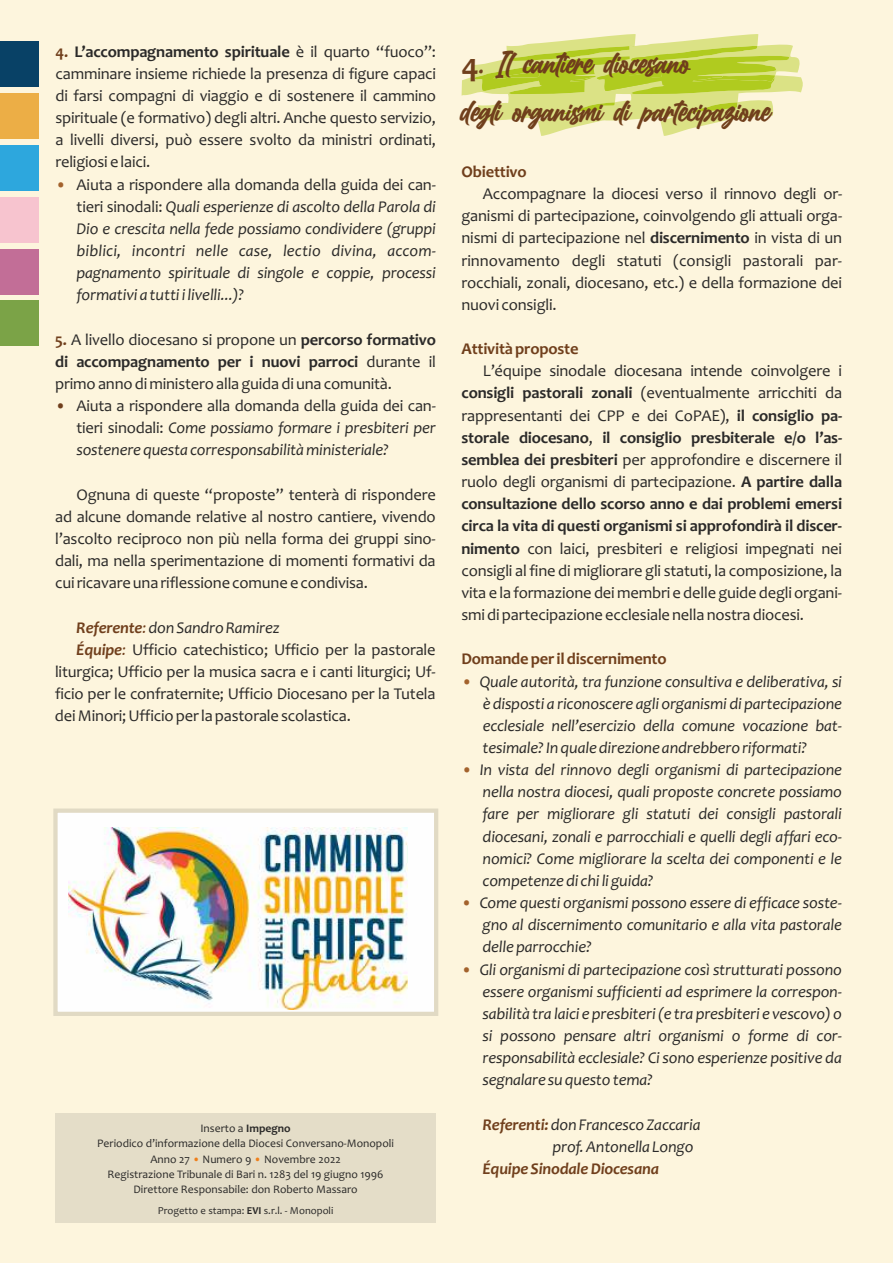
<style>
.page{position:relative;width:893px;height:1263px;background:#fdf5dd}
.page>*{position:absolute;margin:0;border:0;box-sizing:border-box;transform-origin:0 0}
.t1{font:33px/47.8px "Billion Dreams";letter-spacing:-.02em;color:#703f1c}
.t2{font:16.5px/22.2px "Candara";letter-spacing:-.01em;color:#2b2a29;text-align:justify}
.t3{font:italic 16.5px/22.2px "Candara";letter-spacing:-.01em;color:#2b2a29;text-align:justify}
.t4{font:700 16.5px "Candara";letter-spacing:-.01em;color:#703f1c}
.t5{font:italic 700 16.5px "Candara";letter-spacing:-.01em;color:#703f1c}
.t6{font:11.55px/15.3px "Candara";color:#2b2a29;text-align:center}
.t7{font:10.65px "Candara";color:#2b2a29}
.s1{font-weight:700;color:#703f1c}
.s2{font-weight:700}
.s3{font-style:normal;color:#a3622c}
.s4{font-style:normal}
.s5{font-style:normal;color:#703f1c}
.s6{color:#703f1c}
.s7{font-weight:700;font-style:italic;color:#703f1c}
.s8{font-style:italic;color:#703f1c}
.s9{color:#ef7f1a}
.s10{font-family:"Candara";font-weight:700}
.s11{font-weight:700;font-style:normal;color:#a3622c}
</style>
<div class="page">
<svg style="left:462px;top:34px;width:341px;height:102px"></svg>
<div style="left:0;top:41px;width:38px;height:45px;background:#084166"></div>
<div style="left:0;top:145px;width:38px;height:46px;background:#2da7dd"></div>
<div style="left:0;top:249px;width:38px;height:45px;background:#c26e97"></div>
<div style="left:0;top:93px;width:38px;height:45px;background:#ecae46"></div>
<div style="left:0;top:197px;width:38px;height:45px;background:#f7c4cf"></div>
<div style="left:0;top:301px;width:38px;height:45px;background:#7ba347"></div>
<div style="left:55px;top:1113px;width:381px;height:109px;background:#e4ddc8"></div>
<svg style="left:53px;top:808px;width:385px;height:208px;background:#f6f4ed"></svg>
<img style="left:69px;top:827px;width:338px;height:182px">
<p class="t2" style="left:55px;top:42px;width:382px"><span class="s1">4.</span> <span class="s2">L’accompagnamento spirituale</span> è il quarto “fuoco”: camminare insieme richiede la presenza di figure capaci di farsi compagni di viaggio e di sostenere il cammino spirituale (e formativo) degli altri. Anche questo servizio, a livelli diversi, può essere svolto da ministri ordinati, religiosi e laici.</p>
<p class="t3" style="left:77px;top:175px;width:361px;text-indent:-21px"><span class="s3">•</span> <span class="s4">Aiuta a rispondere alla domanda della guida dei can&shy;tieri sinodali:</span> Quali esperienze di ascolto della Parola di Dio e crescita nella fede possiamo condividere (gruppi biblici, incontri nelle case, lectio divina, accom&shy;pagnamento spirituale di singole e coppie, processi formativi a tutti i livelli...)?</p>
<p class="t2" style="left:55px;top:330px;width:382px"><span class="s1">5.</span> A livello diocesano si propone un <span class="s2">percorso formativo di accompagnamento per i nuovi parroci</span> durante il primo anno di ministero alla guida di una comunità.</p>
<p class="t3" style="left:76px;top:396px;width:361px;text-indent:-21px"><span class="s5">•</span> <span class="s4">Aiuta a rispondere alla domanda della guida dei can&shy;tieri sinodali:</span> Come possiamo formare i presbiteri per sostenere questa corresponsabilità ministeriale?</p>
<p class="t2" style="left:55px;top:485px;width:382px;text-indent:21px">Ognuna di queste “proposte” tenterà di rispondere ad alcune domande relative al nostro cantiere, vivendo l’ascolto reciproco non più nella forma dei gruppi sino&shy;dali, ma nella sperimentazione di momenti formativi da cui ricavare una riflessione comune e condivisa.</p>
<p class="t3" style="left:76px;top:618px;width:205px"><span class="s1">Referente</span><span class="s6">:</span>don Sandro Ramirez</p>
<p class="t2" style="left:76px;top:640px;width:361px"><span class="s7">Équipe</span><span class="s8">:</span> Ufficio catechistico; Ufficio per la pastorale</p>
<p class="t2" style="left:55px;top:662px;width:382px">liturgica; Ufficio per la musica sacra e i canti liturgici; Uf-</p>
<p class="t2" style="left:55px;top:684px;width:382px">ficio per le confraternite; Ufficio Diocesano per la Tutela</p>
<p class="t2" style="left:55px;top:706px;width:297px">dei Minori; Ufficio per la pastorale scolastica.</p>
<p class="t6" style="left:97px;top:1122px;width:298px">Inserto a <span class="s2">Impegno<br></span>Periodico d’informazione della Diocesi Conversano-Monopoli Anno 27 <span class="s9">•</span> Numero 9 <span class="s9">•</span> Novembre 2022<br>Registrazione Tribunale di Bari n. 1283 del 19 giugno 1996<br>Direttore Responsabile: don Roberto Massaro</p>
<p class="t7" style="left:158px;top:1206px;width:177px">Progetto e stampa: <span class="s2">EVI</span> s.r.l. - Monopoli</p>
<h1 class="t1" style="left:462px;top:44px;width:311px"><span class="s10">4</span>. Il cantiere diocesano<br>degli organismi di partecipazione</h1>
<p class="t4" style="left:462px;top:165px;width:67px">Obiettivo</p>
<p class="t2" style="left:461px;top:184px;width:382px;text-indent:21px">Accompagnare la diocesi verso il rinnovo degli or&shy;ganismi di partecipazione, coinvolgendo gli attuali orga&shy;nismi di partecipazione nel <span class="s2">discernimento</span> in vista di un rinnovamento degli statuti (consigli pastorali par&shy;rocchiali, zonali, diocesano, etc.) e della formazione dei nuovi consigli.</p>
<p class="t4" style="left:461px;top:342px;width:118px">Attività proposte</p>
<p class="t2" style="left:461px;top:361px;width:382px;text-indent:21px">L’équipe sinodale diocesana intende coinvolgere i <span class="s2">consigli pastorali zonali</span> (eventualmente arricchiti da rappresentanti dei CPP e dei CoPAE), <span class="s2">il consiglio pa&shy;storale diocesano</span>, <span class="s2">il consiglio presbiterale e/o l’as&shy;semblea dei presbiteri</span> per approfondire e discernere il ruolo degli organismi di partecipazione. <span class="s2">A partire dalla consultazione dello scorso anno e dai problemi emersi circa la vita di questi organismi si approfondirà il discer&shy;nimento</span> con laici, presbiteri e religiosi impegnati nei consigli al fine di migliorare gli statuti, la composizione, la vita e la formazione dei membri e delle guide degli organi&shy;smi di partecipazione ecclesiale nella nostra diocesi.</p>
<p class="t4" style="left:461px;top:652px;width:207px">Domande per il discernimento</p>
<p class="t3" style="left:483px;top:672px;width:361px;text-indent:-21px"><span class="s11">•</span> Quale autorità, tra funzione consultiva e deliberativa, si èdisposti a riconoscere agli organismi di partecipazione ecclesiale nell’esercizio della comune vocazione bat&shy;tesimale? In quale direzione andrebbero riformati?</p>
<p class="t3" style="left:483px;top:760px;width:361px;text-indent:-21px"><span class="s11">•</span> In vista del rinnovo degli organismi di partecipazione nella nostra diocesi, quali proposte concrete possiamo fare per migliorare gli statuti dei consigli pastorali diocesani, zonali e parrocchiali e quelli degli affari eco&shy;nomici? Come migliorare la scelta dei componenti e le competenze di chi li guida?</p>
<p class="t3" style="left:483px;top:893px;width:361px;text-indent:-21px"><span class="s11">•</span> Come questi organismi possono essere di efficace soste&shy;gno al discernimento comunitario e alla vita pastorale delle parrocchie?</p>
<p class="t3" style="left:482px;top:960px;width:361px;text-indent:-21px"><span class="s11">•</span> Gli organismi di partecipazione così strutturati possono essere organismi sufficienti ad esprimere la correspon&shy;sabilità tra laici e presbiteri (e tra presbiteri e vescovo) o si possono pensare altri organismi o forme di cor&shy;responsabilità ecclesiale? Ci sono esperienze positive da segnalare su questo tema?</p>
<p class="t3" style="left:552px;top:1115px;width:150px;text-indent:-70px"><span class="s1">Referenti:</span>don Francesco Zaccaria prof. Antonella Longo</p>
<p class="t5" style="left:482px;top:1162px;width:178px">Équipe Sinodale Diocesana</p>
</div>
